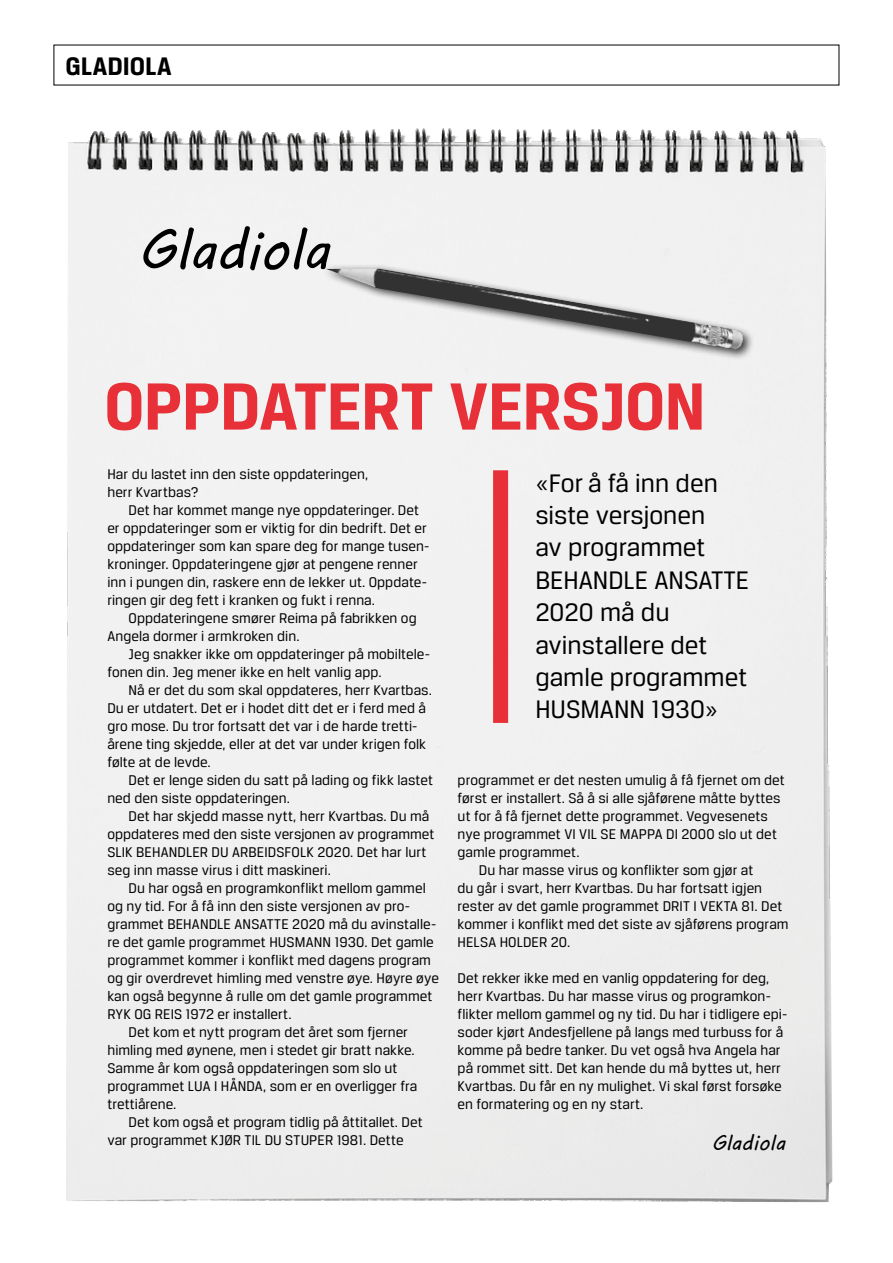
<style>
.page{position:relative;width:893px;height:1263px;background:#fff}
.page>*{position:absolute;margin:0;border:0;box-sizing:border-box;transform-origin:0 0}
.t1{font:700 70.95px "Breuer Text";letter-spacing:-.015em;color:#e73037}
.t2{font:55.5px "MV Boli";color:#000}
.t3{font:27px/32.4px "Breuer Text";color:#000}
.t4{font:700 27px "Breuer Text";letter-spacing:-.005em;color:#000}
.t5{font:21px "MV Boli";letter-spacing:.005em;color:#000}
.t6{font:15px/18px "Breuer Text";color:#000}
</style>
<div class="page">
<div style="left:66px;top:128px;width:766px;height:1074px;background:#f0f0f0"></div>
<div style="left:493px;top:470px;width:15px;height:253px;background:#e73037"></div>
<div style="left:322px;top:264px;width:433px;height:96px;background:#000;opacity:.75"></div>
<img style="left:325px;top:269px;width:422px;height:82px">
<h3 class="t4" style="left:66px;top:51px;width:107px">GLADIOLA</h3>
<h2 class="t2" style="left:137px;top:212px;width:194px">Gladiola</h2>
<h1 class="t1" style="left:104px;top:366px;width:603px">OPPDATERT VERSJON</h1>
<p class="t6" style="left:107px;top:465px;width:262px">Har du lastet inn den siste oppdateringen, herr Kvartbas?</p>
<p class="t6" style="left:107px;top:501px;width:324px;text-indent:21px">Det har kommet mange nye oppdateringer. Det er oppdateringer som er viktig for din bedrift. Det er oppdateringer som kan spare deg for mange tusen&shy;kroninger. Oppdateringene gjør at pengene renner inn i pungen din, raskere enn de lekker ut. Oppdate&shy;ringen gir deg fett i kranken og fukt i renna.</p>
<p class="t6" style="left:107px;top:609px;width:311px;text-indent:21px">Oppdateringene smører Reima på fabrikken og<br>Angela dormer i armkroken din.</p>
<p class="t6" style="left:107px;top:645px;width:324px;text-indent:21px">Jeg snakker ikke om oppdateringer på mobiltele&shy;fonen din. Jeg mener ikke en helt vanlig app.</p>
<p class="t6" style="left:107px;top:681px;width:326px;text-indent:21px">Nå er det du som skal oppdateres, herr Kvartbas.<br>Du er utdatert. Det er i hodet ditt det er i ferd med å gro mose. Du tror fortsatt det var i de harde tretti&shy;årene ting skjedde, eller at det var under krigen folk følte at de levde.</p>
<p class="t6" style="left:107px;top:771px;width:327px;text-indent:21px">Det er lenge siden du satt på lading og fikk lastet ned den siste oppdateringen.</p>
<p class="t6" style="left:107px;top:807px;width:329px;text-indent:21px">Det har skjedd masse nytt, herr Kvartbas. Du må oppdateres med den siste versjonen av programmet SLIK BEHANDLER DU ARBEIDSFOLK 2020. Det har lurt seg inn masse virus i ditt maskineri.</p>
<p class="t6" style="left:129px;top:879px;width:299px">Du har også en programkonflikt mellom gammel</p>
<p class="t6" style="left:107px;top:897px;width:304px">og ny tid. For å få inn den siste versjonen av pro-</p>
<p class="t6" style="left:107px;top:915px;width:330px">grammet BEHANDLE ANSATTE 2020 må du avinstalle-</p>
<p class="t6" style="left:107px;top:933px;width:328px">re det gamle programmet HUSMANN 1930. Det gamle</p>
<p class="t6" style="left:107px;top:951px;width:325px">programmet kommer i konflikt med dagens program</p>
<p class="t6" style="left:107px;top:969px;width:333px">og gir overdrevet himling med venstre øye. Høyre øye</p>
<p class="t6" style="left:107px;top:987px;width:327px">kan også begynne å rulle om det gamle programmet</p>
<p class="t6" style="left:107px;top:1005px;width:186px">RYK OG REIS 1972 er installert.</p>
<p class="t6" style="left:129px;top:1023px;width:281px">Det kom et nytt program det året som fjerner</p>
<p class="t6" style="left:107px;top:1041px;width:309px">himling med øynene, men i stedet gir bratt nakke.</p>
<p class="t6" style="left:107px;top:1059px;width:292px">Samme år kom også oppdateringen som slo ut</p>
<p class="t6" style="left:107px;top:1077px;width:311px">programmet LUA I HÅNDA, som er en overligger fra</p>
<p class="t6" style="left:107px;top:1095px;width:71px">trettiårene.</p>
<p class="t6" style="left:129px;top:1113px;width:296px">Det kom også et program tidlig på åttitallet. Det</p>
<p class="t6" style="left:107px;top:1131px;width:298px">var programmet KJØR TIL DU STUPER 1981. Dette</p>
<h3 class="t3" style="left:535px;top:466px;width:215px">«For å få inn den siste versjonen<br>av programmet<br>BEHANDLE ANSATTE<br>2020 må du avinstallere det gamle programmet<br>HUSMANN 1930»</h3>
<p class="t6" style="left:458px;top:771px;width:329px">programmet er det nesten umulig å få fjernet om det</p>
<p class="t6" style="left:458px;top:789px;width:324px">først er installert. Så å si alle sjåførene måtte byttes</p>
<p class="t6" style="left:458px;top:807px;width:312px">ut for å få fjernet dette programmet. Vegvesenets</p>
<p class="t6" style="left:458px;top:825px;width:321px">nye programmet VI VIL SE MAPPA DI 2000 slo ut det</p>
<p class="t6" style="left:458px;top:843px;width:123px">gamle programmet.</p>
<p class="t6" style="left:479px;top:861px;width:276px">Du har masse virus og konflikter som gjør at</p>
<p class="t6" style="left:458px;top:879px;width:306px">du går i svart, herr Kvartbas. Du har fortsatt igjen</p>
<p class="t6" style="left:458px;top:897px;width:326px">rester av det gamle programmet DRIT I VEKTA 81. Det</p>
<p class="t6" style="left:458px;top:915px;width:333px">kommer i konflikt med det siste av sjåførens program</p>
<p class="t6" style="left:458px;top:933px;width:114px">HELSA HOLDER 20.</p>
<p class="t6" style="left:458px;top:969px;width:331px">Det rekker ikke med en vanlig oppdatering for deg, herr Kvartbas. Du har masse virus og programkon&shy;flikter mellom gammel og ny tid. Du har i tidligere epi&shy;soder kjørt Andesfjellene på langs med turbuss for å komme på bedre tanker. Du vet også hva Angela har på rommet sitt. Det kan hende du må byttes ut, herr Kvartbas. Du får en ny mulighet. Vi skal først forsøke en formatering og en ny start.</p>
<h3 class="t5" style="left:711px;top:1128px;width:75px">Gladiola</h3>
</div>
